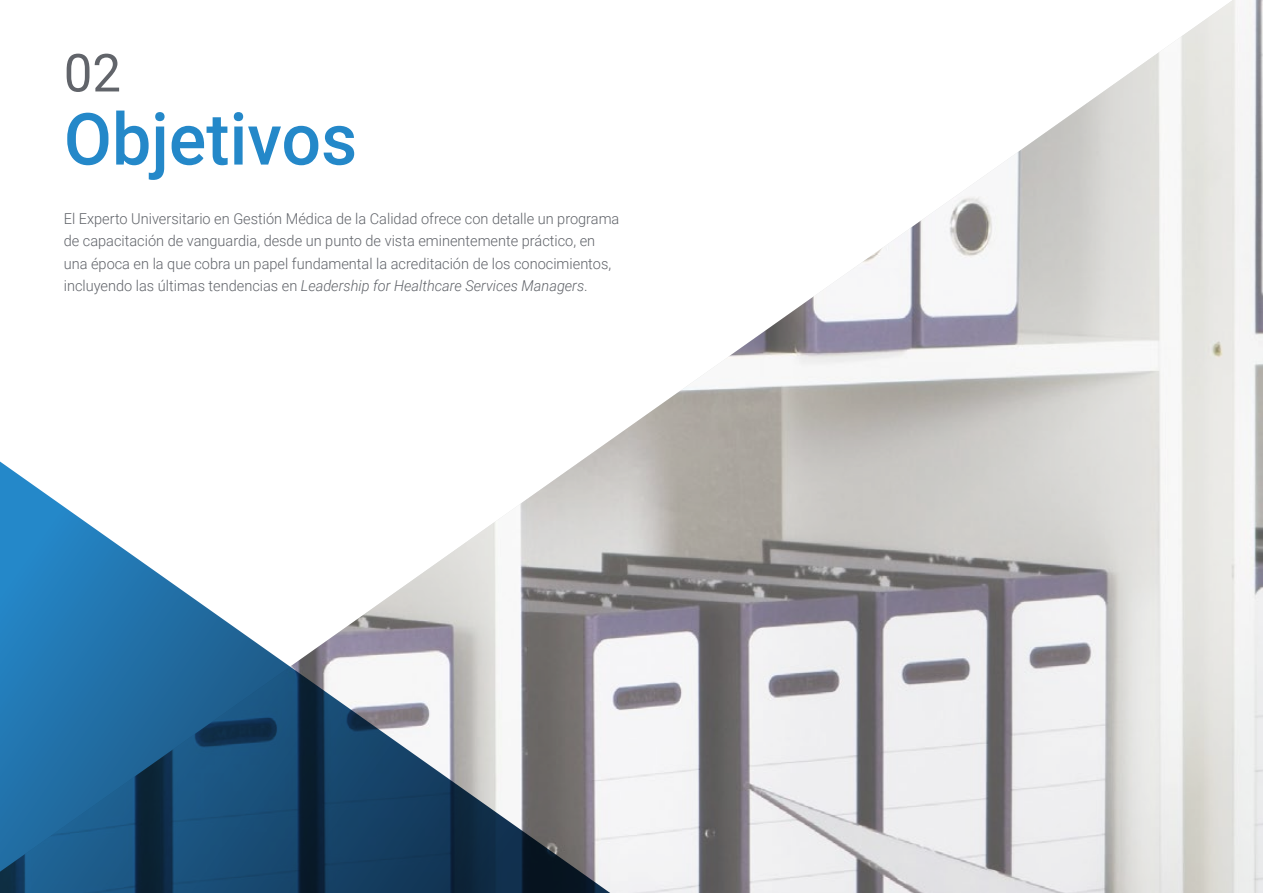
<style>
.page{position:relative;width:1263px;height:893px;background:#fff}
.page>*{position:absolute;margin:0;border:0;box-sizing:border-box;transform-origin:0 0}
.t1{font:500 72px "Roboto";color:#2488c9}
.t2{font:52.5px "Roboto";color:#61646a}
.t3{font:300 15px/22.5px "Roboto";color:#61646a}
.s1{font-style:italic}
</style>
<div class="page">
<img style="left:602px;top:0;width:661px;height:893px">
<svg style="left:0;top:446px;width:640px;height:447px"></svg>
<h2 class="t2" style="left:64px;top:36px;width:59px">02</h2>
<h1 class="t1" style="left:64px;top:89px;width:295px">Objetivos</h1>
<p class="t3" style="left:64px;top:207px;width:557px">El Experto Universitario en Gestión Médica de la Calidad ofrece con detalle un programa de capacitación de vanguardia, desde un punto de vista eminentemente práctico, en una época en la que cobra un papel fundamental la acreditación de los conocimientos, incluyendo las últimas tendencias en <span class="s1">Leadership for Healthcare Services Managers</span>.</p>
</div>
